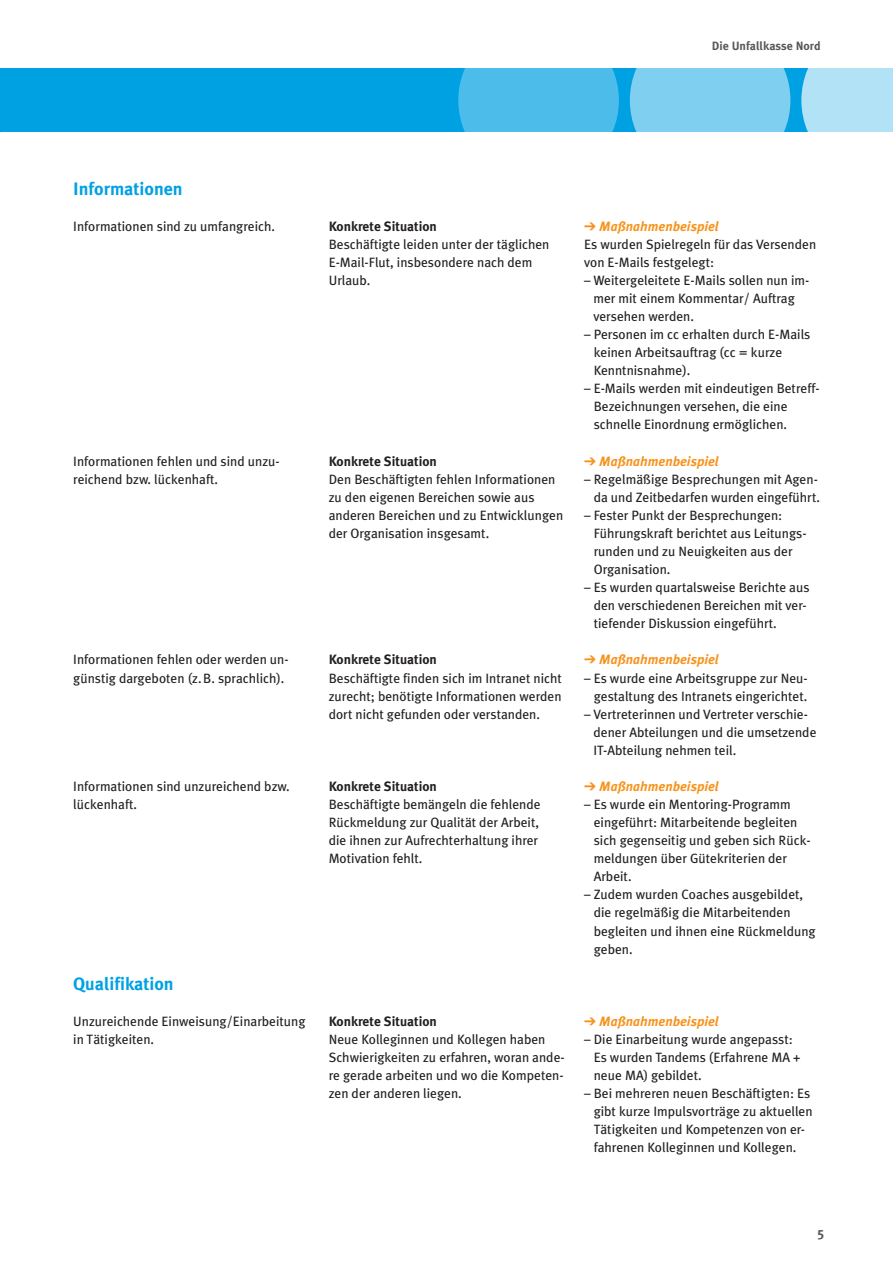
<style>
.page{position:relative;width:893px;height:1263px;background:#fff}
.page>*{position:absolute;margin:0;border:0;box-sizing:border-box;transform-origin:0 0}
.Ü_2{font:700 18px "Meta Plus";color:#00a1e3}
.Fließtext{font:13.5px/18px "Meta Plus";color:#231f20}
.Ü_2-2{font:13.5px/18px "Meta Plus";color:#231f20}
.Ü3_schwarz{font:700 13.5px "Meta Plus";color:#231f20}
.Ü3_schwarz-2{font:italic 700 13.5px "Meta Plus";color:#f7931d}
.Fließtext-2{font:italic 700 13.5px "Meta Plus";color:#f7931d}
.t1{font:700 13.5px "Meta Plus";color:#57585a}
.t2{font:700 12px "Meta Plus";color:#57585a}
</style>
<div class="page">
<div style="left:0;top:68px;width:893px;height:64px;background:#00a1e3"></div>
<svg style="left:458px;top:20px;width:161px;height:161px"></svg>
<svg style="left:630px;top:20px;width:160px;height:161px"></svg>
<div style="left:801px;top:68px;width:92px;height:64px;background:#b2e2f6"></div>
<p class="t2" style="left:712px;top:39px;width:110px">Die Unfallkasse Nord</p>
<h2 class="Ü_2" style="left:73px;top:178px;width:111px">Informationen</h2>
<h2 class="Ü_2-2" style="left:73px;top:217px;width:203px">Informationen sind zu umfangreich.</h2>
<h3 class="Ü3_schwarz" style="left:329px;top:218px;width:110px">Konkrete Situation</h3>
<p class="Fließtext" style="left:329px;top:235px;width:222px">Beschäftigte leiden unter der täglichen<br>E-Mail-Flut, insbesondere nach dem<br>Urlaub.</p>
<p class="Fließtext" style="left:73px;top:452px;width:207px">Informationen fehlen und sind unzu&shy;reichend bzw. lückenhaft.</p>
<h3 class="Ü3_schwarz" style="left:329px;top:453px;width:110px">Konkrete Situation</h3>
<p class="Fließtext" style="left:329px;top:470px;width:236px">Den Beschäftigten fehlen Informationen zu den eigenen Bereichen sowie aus anderen Bereichen und zu Entwicklungen der Organisation insgesamt.</p>
<h2 class="Ü_2-2" style="left:73px;top:651px;width:217px">Informationen fehlen oder werden un&shy;günstig dargeboten (z.B. sprachlich).</h2>
<h3 class="Ü3_schwarz" style="left:329px;top:652px;width:110px">Konkrete Situation</h3>
<p class="Fließtext" style="left:329px;top:669px;width:235px;text-align:justify">Beschäftigte finden sich im Intranet nicht zurecht; benötigte Informationen werden dort nicht gefunden oder verstanden.</p>
<p class="Fließtext" style="left:73px;top:777px;width:218px">Informationen sind unzureichend bzw. lückenhaft.</p>
<h3 class="Ü3_schwarz" style="left:329px;top:778px;width:110px">Konkrete Situation</h3>
<p class="Fließtext" style="left:329px;top:795px;width:213px">Beschäftigte bemängeln die fehlende Rückmeldung zur Qualität der Arbeit, die ihnen zur Aufrechterhaltung ihrer Motivation fehlt.</p>
<h2 class="Ü_2" style="left:73px;top:973px;width:102px">Qualifikation</h2>
<p class="Fließtext" style="left:73px;top:1012px;width:234px">Unzureichende Einweisung/Einarbeitung in Tätigkeiten.</p>
<h3 class="Ü3_schwarz" style="left:329px;top:1013px;width:110px">Konkrete Situation</h3>
<p class="Fließtext" style="left:329px;top:1030px;width:238px">Neue Kolleginnen und Kollegen haben Schwierigkeiten zu erfahren, woran ande&shy;re gerade arbeiten und wo die Kompeten&shy;zen der anderen liegen.</p>
<h3 class="Ü3_schwarz-2" style="left:599px;top:218px;width:121px">Maßnahmenbeispiel</h3>
<p class="Fließtext" style="left:584px;top:235px;width:234px">Es wurden Spielregeln für das Versenden von E-Mails festgelegt:</p>
<p class="Fließtext" style="left:593px;top:271px;width:217px;text-indent:-9px">– Weitergeleitete E-Mails sollen nun im&shy;mer mit einem Kommentar/ Auftrag versehen werden.</p>
<p class="Fließtext" style="left:594px;top:325px;width:218px;text-indent:-10px">– Personen im cc erhalten durch E-Mails keinen Arbeitsauftrag (cc = kurze<br>Kenntnisnahme).</p>
<p class="Fließtext" style="left:594px;top:379px;width:227px;text-indent:-10px">– E-Mails werden mit eindeutigen Betreff-<br>Bezeichnungen versehen, die eine schnelle Einordnung ermöglichen.</p>
<h3 class="Ü3_schwarz-2" style="left:599px;top:453px;width:121px">Maßnahmenbeispiel</h3>
<p class="Fließtext" style="left:584px;top:470px;width:237px;text-align:right">– Regelmäßige Besprechungen mit Agen&shy;da und Zeitbedarfen wurden eingeführt.</p>
<p class="Fließtext" style="left:594px;top:506px;width:214px;text-indent:-10px">– Fester Punkt der Besprechungen:<br>Führungskraft berichtet aus Leitungs&shy;runden und zu Neuigkeiten aus der<br>Organisation.</p>
<p class="Fließtext" style="left:594px;top:578px;width:217px;text-indent:-10px">– Es wurden quartalsweise Berichte aus den verschiedenen Bereichen mit ver&shy;tiefender Diskussion eingeführt.</p>
<h3 class="Ü3_schwarz-2" style="left:599px;top:652px;width:121px">Maßnahmenbeispiel</h3>
<p class="Fließtext" style="left:584px;top:669px;width:225px;text-align:right">– Es wurde eine Arbeitsgruppe zur Neu&shy;gestaltung des Intranets eingerichtet.</p>
<p class="Fließtext" style="left:593px;top:705px;width:225px;text-indent:-9px">– Vertreterinnen und Vertreter verschie&shy;dener Abteilungen und die umsetzende<br>IT-Abteilung nehmen teil.</p>
<h3 class="Ü3_schwarz-2" style="left:599px;top:778px;width:121px">Maßnahmenbeispiel</h3>
<p class="Fließtext" style="left:594px;top:795px;width:218px;text-indent:-10px">– Es wurde ein Mentoring-Programm eingeführt: Mitarbeitende begleiten sich gegenseitig und geben sich Rück&shy;meldungen über Gütekriterien der<br>Arbeit.</p>
<p class="Fließtext" style="left:594px;top:885px;width:223px;text-indent:-10px">– Zudem wurden Coaches ausgebildet, die regelmäßig die Mitarbeitenden begleiten und ihnen eine Rückmeldung geben.</p>
<p class="Fließtext-2" style="left:599px;top:1013px;width:121px">Maßnahmenbeispiel</p>
<p class="Fließtext" style="left:594px;top:1030px;width:208px;text-indent:-10px">– Die Einarbeitung wurde angepasst:<br>Es wurden Tandems (Erfahrene MA + neue MA) gebildet.</p>
<p class="Fließtext" style="left:594px;top:1084px;width:220px;text-indent:-10px">– Bei mehreren neuen Beschäftigten: Es gibt kurze Impulsvorträge zu aktuellen Tätigkeiten und Kompetenzen von er&shy;fahrenen Kolleginnen und Kollegen.</p>
<p class="t1" style="left:817px;top:1225px;width:8px">5</p>
</div>
